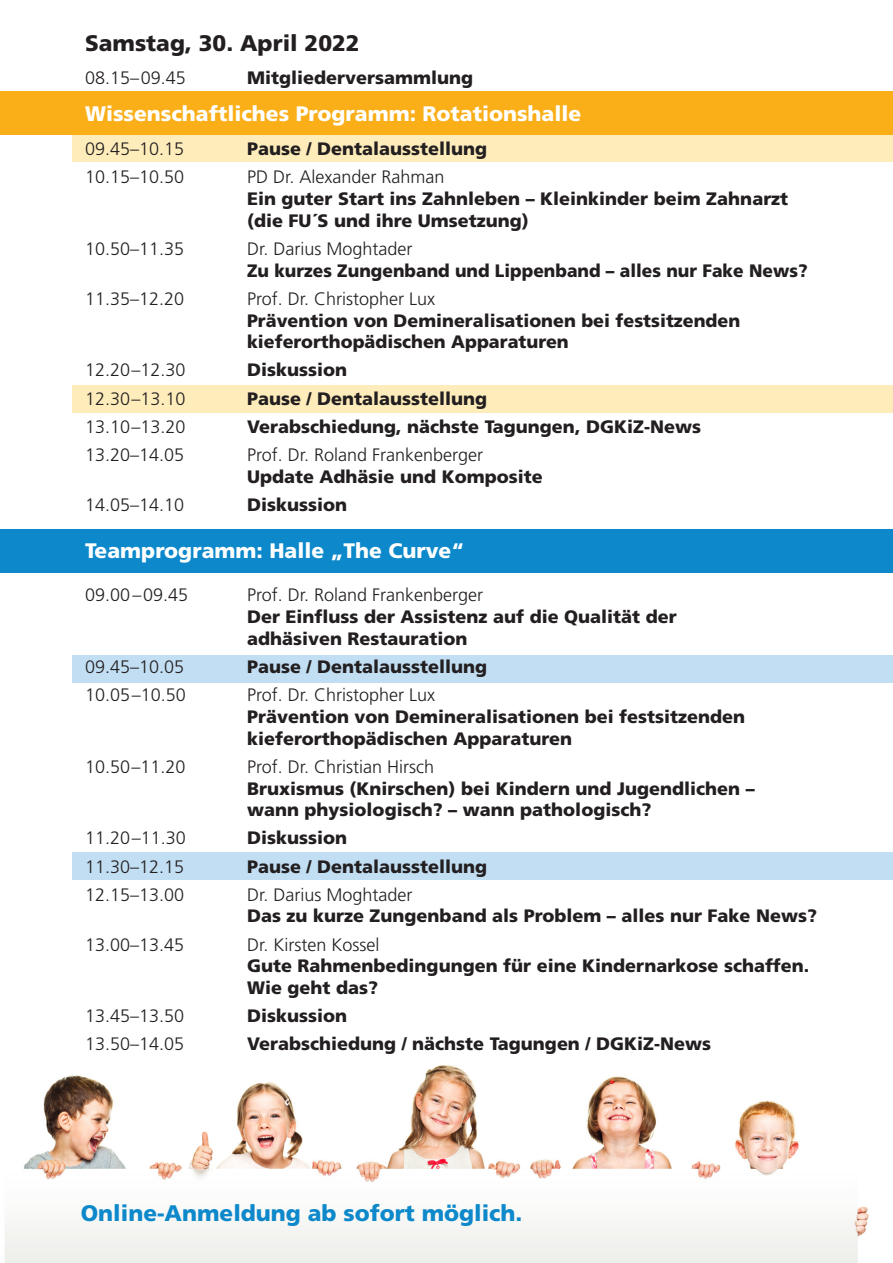
<style>
.page{position:relative;width:893px;height:1263px;background:#fff}
.page>*{position:absolute;margin:0;border:0;box-sizing:border-box;transform-origin:0 0}
.t1{font:900 22.5px "Frutiger";color:#0c88cb}
.t2{font:900 22.5px "Frutiger";color:#231f20}
.t3{font:900 21px "Frutiger";color:#fff}
.t4{font:900 18px/21.8px "Frutiger";color:#231f20}
.t5{font:300 18px "Frutiger";color:#231f20}
.t6{font:900 18px "Frutiger";color:#231f20;scale:.96 1}
</style>
<div class="page">
<div style="left:72px;top:655px;width:821px;height:27px;background:#c1def3"></div>
<div style="left:72px;top:134px;width:821px;height:28px;background:#feedbb"></div>
<div style="left:72px;top:385px;width:821px;height:27px;background:#feedbb"></div>
<div style="left:72px;top:853px;width:821px;height:27px;background:#c1def3"></div>
<div style="left:0;top:91px;width:893px;height:44px;background:#faaf18"></div>
<div style="left:0;top:529px;width:893px;height:44px;background:#0c88cb"></div>
<img style="left:5px;top:1065px;width:864px;height:198px">
<p class="t2" style="left:85px;top:30px;width:276px">Samstag, 30. April 2022</p>
<p class="t5" style="left:85px;top:67px;width:102px">08.15–09.45</p>
<p class="t4" style="left:247px;top:66px;width:228px">Mitgliederversammlung</p>
<p class="t3" style="left:85px;top:101px;width:498px">Wissenschaftliches Programm: Rotationshalle</p>
<p class="t5" style="left:85px;top:139px;width:101px">09.45–10.15</p>
<p class="t4" style="left:247px;top:138px;width:242px">Pause / Dentalausstellung</p>
<p class="t5" style="left:85px;top:167px;width:101px">10.15–10.50</p>
<p class="t5" style="left:247px;top:167px;width:199px">PD Dr. Alexander Rahman</p>
<p class="t4" style="left:247px;top:187px;width:543px">Ein guter Start ins Zahnleben – Kleinkinder beim Zahnarzt (die FU´S und ihre Umsetzung)</p>
<p class="t5" style="left:85px;top:238px;width:101px">10.50–11.35</p>
<p class="t5" style="left:247px;top:238px;width:167px">Dr. Darius Moghtader</p>
<p class="t6" style="left:247px;top:259px;width:585px">Zu kurzes Zungenband und Lippenband – alles nur Fake News?</p>
<p class="t5" style="left:85px;top:288px;width:101px">11.35–12.20</p>
<p class="t5" style="left:247px;top:288px;width:190px">Prof. Dr. Christopher Lux</p>
<p class="t4" style="left:247px;top:309px;width:495px">Prävention von Demineralisationen bei festsitzenden kieferorthopädischen Apparaturen</p>
<p class="t5" style="left:85px;top:360px;width:102px">12.20–12.30</p>
<p class="t4" style="left:247px;top:359px;width:102px">Diskussion</p>
<p class="t5" style="left:85px;top:388px;width:102px">12.30–13.10</p>
<p class="t4" style="left:247px;top:387px;width:242px">Pause / Dentalausstellung</p>
<p class="t5" style="left:85px;top:416px;width:102px">13.10–13.20</p>
<p class="t4" style="left:247px;top:415px;width:455px">Verabschiedung, nächste Tagungen, DGKiZ-News</p>
<p class="t5" style="left:85px;top:444px;width:101px">13.20–14.05</p>
<p class="t5" style="left:247px;top:444px;width:238px">Prof. Dr. Roland Frankenberger</p>
<p class="t4" style="left:247px;top:465px;width:297px">Update Adhäsie und Komposite</p>
<p class="t5" style="left:85px;top:494px;width:101px">14.05–14.10</p>
<p class="t4" style="left:247px;top:493px;width:102px">Diskussion</p>
<p class="t3" style="left:85px;top:538px;width:381px">Teamprogramm: Halle „The Curve“</p>
<p class="t5" style="left:85px;top:585px;width:105px">09.00–09.45</p>
<p class="t5" style="left:247px;top:585px;width:238px">Prof. Dr. Roland Frankenberger</p>
<p class="t4" style="left:247px;top:606px;width:431px">Der Einfluss der Assistenz auf die Qualität der adhäsiven Restauration</p>
<p class="t5" style="left:85px;top:657px;width:101px">09.45–10.05</p>
<p class="t4" style="left:247px;top:656px;width:242px">Pause / Dentalausstellung</p>
<p class="t5" style="left:85px;top:685px;width:102px">10.05–10.50</p>
<p class="t5" style="left:247px;top:685px;width:190px">Prof. Dr. Christopher Lux</p>
<p class="t4" style="left:247px;top:705px;width:500px">Prävention von Demineralisationen bei festsitzenden kieferorthopädischen Apparaturen</p>
<p class="t5" style="left:85px;top:756px;width:102px">10.50–11.20</p>
<p class="t5" style="left:247px;top:756px;width:189px">Prof. Dr. Christian Hirsch</p>
<p class="t4" style="left:247px;top:777px;width:509px">Bruxismus (Knirschen) bei Kindern und Jugendlichen – wann physiologisch? – wann pathologisch?</p>
<p class="t5" style="left:85px;top:828px;width:102px">11.20–11.30</p>
<p class="t4" style="left:247px;top:827px;width:102px">Diskussion</p>
<p class="t5" style="left:85px;top:856px;width:101px">11.30–12.15</p>
<p class="t4" style="left:247px;top:855px;width:242px">Pause / Dentalausstellung</p>
<p class="t5" style="left:85px;top:884px;width:101px">12.15–13.00</p>
<p class="t5" style="left:247px;top:884px;width:167px">Dr. Darius Moghtader</p>
<p class="t4" style="left:247px;top:905px;width:571px">Das zu kurze Zungenband als Problem – alles nur Fake News?</p>
<p class="t5" style="left:85px;top:934px;width:101px">13.00–13.45</p>
<p class="t5" style="left:247px;top:934px;width:134px">Dr. Kirsten Kossel</p>
<p class="t4" style="left:247px;top:955px;width:564px">Gute Rahmenbedingungen für eine Kindernarkose schaffen.<br>Wie geht das?</p>
<p class="t5" style="left:85px;top:1006px;width:101px">13.45–13.50</p>
<p class="t4" style="left:247px;top:1005px;width:102px">Diskussion</p>
<p class="t5" style="left:85px;top:1034px;width:101px">13.50–14.05</p>
<p class="t4" style="left:247px;top:1033px;width:465px">Verabschiedung / nächste Tagungen / DGKiZ-News</p>
<p class="t1" style="left:81px;top:1199px;width:443px">Online-Anmeldung ab sofort möglich.</p>
</div>
